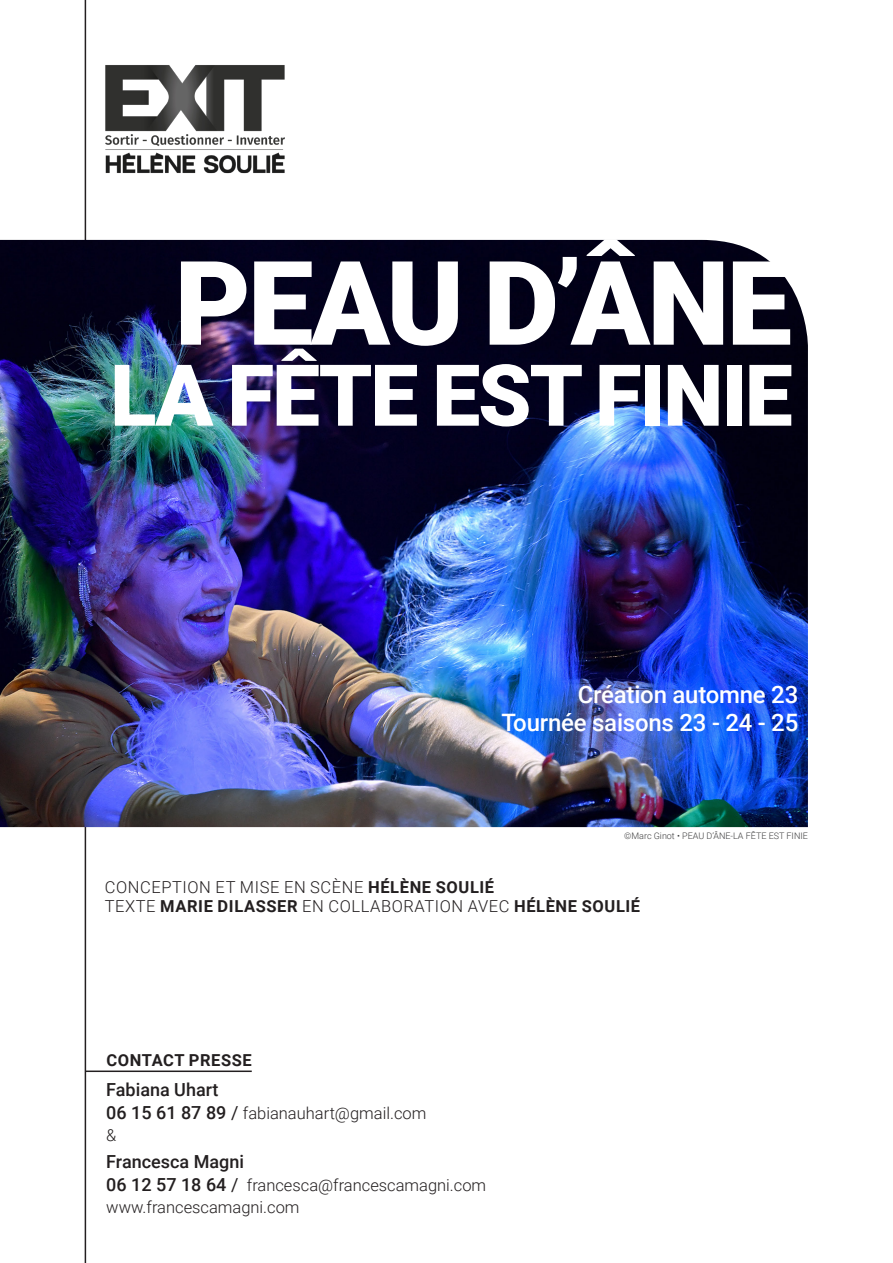
<style>
.page{position:relative;width:893px;height:1263px;background:#fff}
.page>*{position:absolute;margin:0;border:0;box-sizing:border-box;transform-origin:0 0}
.t1{font:900 117px "Roboto";letter-spacing:-.025em;color:#fff}
.t2{font:900 85.5px "Roboto";letter-spacing:-.025em;color:#fff}
.t3{font:500 24px "Roboto";letter-spacing:-.01em;color:#fff}
.generique{font:500 18px "Roboto";color:#231f20}
.generique-2{font:300 16.5px "Roboto";color:#231f20}
.t4{font:700 16.5px "Roboto";letter-spacing:.035em;color:#231f20}
.generique-3{font:300 16.5px "Roboto";letter-spacing:.035em;color:#231f20}
.t5{font:300 9px "Roboto";color:#3e3e3f}
.s1{font-weight:700}
.s2{font-weight:300}
.s3{font-weight:500;font-size:18px}
.s4{font-weight:400;font-size:18px}
</style>
<div class="page">
<hr style="left:85px;top:0;width:1px;height:1263px;background:#231f20">
<img style="left:0;top:240px;width:808px;height:587px">
<img style="left:84px;top:30px;width:201px;height:179px">
<hr style="left:85px;top:1070px;width:167px;height:2px;background:#231f20">
<p class="t1" style="left:175px;top:221px;width:619px">PEAU D’ÂNE</p>
<p class="t2" style="left:110px;top:335px;width:684px">LA FÊTE EST FINIE</p>
<p class="t3" style="left:578px;top:677px;width:222px">Création automne 23</p>
<p class="t3" style="left:501px;top:706px;width:298px">Tournée saisons 23 - 24 - 25</p>
<p class="t5" style="left:624px;top:829px;width:185px">©Marc Ginot • PEAU D’ÂNE-LA FÊTE EST FINIE</p>
<p class="generique-3" style="left:105px;top:875px;width:391px">CONCEPTION ET MISE EN SCÈNE <span class="s1">HÉLÈNE SOULIÉ</span></p>
<p class="t4" style="left:105px;top:895px;width:535px"><span class="s2">TEXTE</span> MARIE DILASSER <span class="s2">EN COLLABORATION AVEC</span> HÉLÈNE SOULIÉ</p>
<p class="t4" style="left:107px;top:1049px;width:147px">CONTACT PRESSE</p>
<p class="generique" style="left:106px;top:1077px;width:114px">Fabiana Uhart</p>
<p class="generique-2" style="left:106px;top:1101px;width:322px"><span class="s3">06 15 61 87 89</span> <span class="s4">/</span> fabianauhart@gmail.com</p>
<p class="generique-2" style="left:106px;top:1124px;width:12px">&amp;</p>
<p class="generique" style="left:106px;top:1149px;width:139px">Francesca Magni</p>
<p class="generique-2" style="left:106px;top:1173px;width:381px"><span class="s3">06 12 57 18 64</span> <span class="s4">/</span> francesca@francescamagni.com</p>
<p class="generique-2" style="left:106px;top:1196px;width:195px">www.francescamagni.com</p>
</div>
